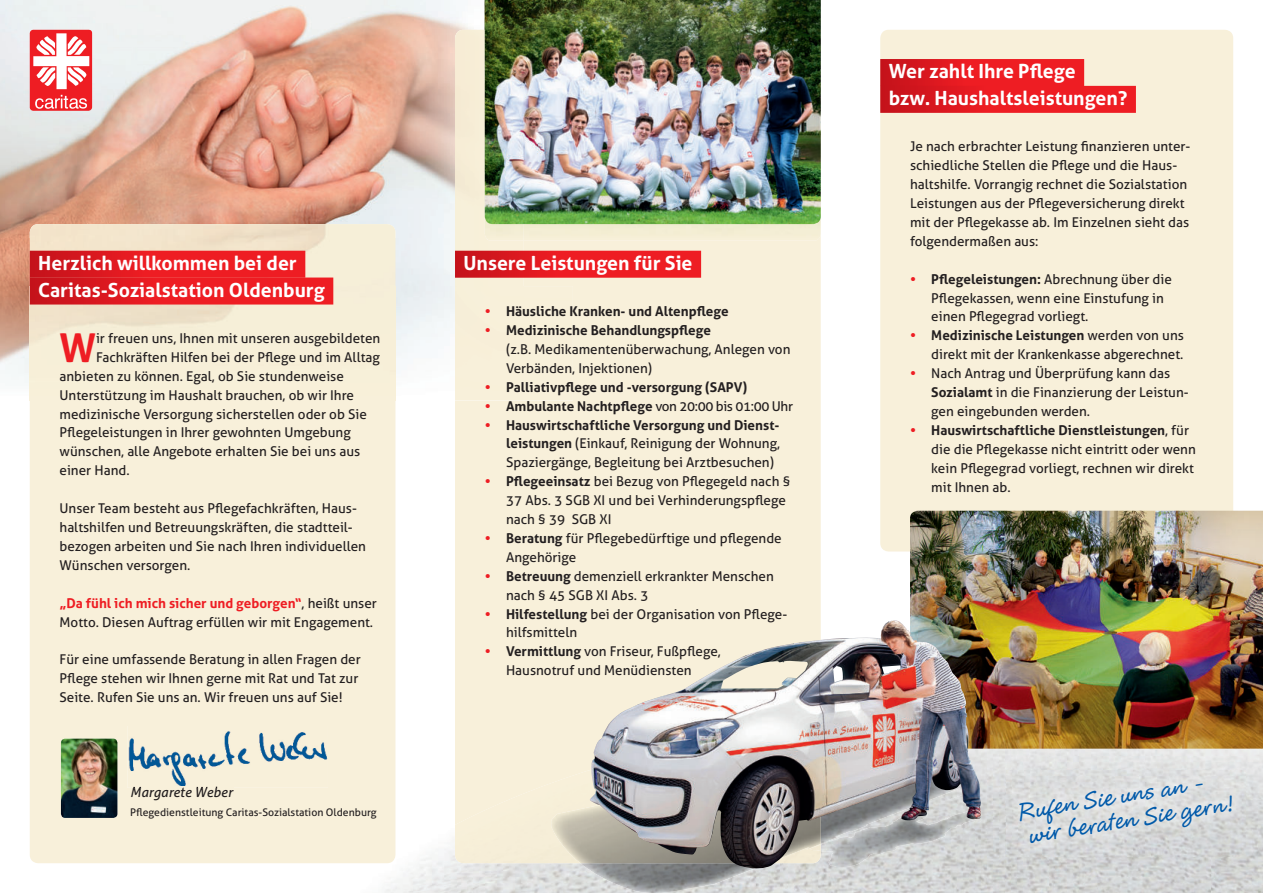
<style>
.page{position:relative;width:1263px;height:893px;background:#fff}
.page>*{position:absolute;margin:0;border:0;box-sizing:border-box;transform-origin:0 0}
.t1{font:700 39.6px "Aller";color:#ee1d23}
.t2{font:700 22.5px/24.8px "Cluff Hmk";color:#015aaa}
.t3{font:700 19.5px/26.8px "Aller";color:#fff}
.t4{font:13.5px/18.9px "Aller";color:#231f20}
.t5{font:700 13.5px/18.9px "Aller";color:#231f20}
.t6{font:italic 13.5px "Aller";color:#231f20}
.t7{font:10.5px "Aller";color:#231f20}
.s1{font-weight:700;color:#ee1d23}
.s2{color:#ee1d23}
.s3{font-weight:400}
.s4{font-weight:700}
</style>
<div class="page">
<img style="left:916px;top:749px;width:111px;height:96px">
<img style="left:1210px;top:800px;width:53px;height:93px">
<img style="left:461px;top:863px;width:119px;height:30px">
<img style="left:1049px;top:856px;width:161px;height:37px">
<div style="left:880px;top:30px;width:353px;height:521px;background:#f8f0da;border-radius:9px"></div>
<img style="left:0;top:0;width:485px;height:238px">
<img style="left:0;top:238px;width:30px;height:158px">
<img style="left:395px;top:238px;width:60px;height:158px">
<div style="left:455px;top:240px;width:366px;height:481px;background:#f8f0da"></div>
<div style="left:455px;top:30px;width:69px;height:256px;background:#f7eed7"></div>
<div style="left:455px;top:286px;width:118px;height:114px;background:#f8f0da"></div>
<div style="left:485px;top:224px;width:336px;height:16px;background:#f4eed4"></div>
<div style="left:880px;top:59px;width:204px;height:27px;background:linear-gradient(to right,#d1161d,#f82025)"></div>
<div style="left:880px;top:86px;width:256px;height:27px;background:linear-gradient(to right,#d1161d,#f82025)"></div>
<svg style="left:30px;top:30px;width:62px;height:81px"></svg>
<img style="left:1007px;top:771px;width:239px;height:85px">
<img style="left:30px;top:224px;width:365px;height:172px">
<div style="left:30px;top:400px;width:365px;height:463px;background:#f8f0da"></div>
<hr style="left:30px;top:396px;width:365px;height:4px;background:#f8f0da">
<div style="left:131px;top:788px;width:103px;height:12px;background:#f8f0da"></div>
<div style="left:30px;top:251px;width:275px;height:27px;background:linear-gradient(to right,#d1161d,#f92025)"></div>
<div style="left:30px;top:278px;width:303px;height:27px;background:linear-gradient(to right,#d1161d,#f92025)"></div>
<img style="left:485px;top:0;width:336px;height:224px">
<div style="left:455px;top:251px;width:246px;height:27px;background:linear-gradient(to right,#d1161e,#f82025)"></div>
<img style="left:910px;top:511px;width:353px;height:238px">
<img style="left:127px;top:726px;width:201px;height:62px">
<img style="left:167px;top:787px;width:67px;height:1px">
<img style="left:131px;top:787px;width:36px;height:1px">
<img style="left:61px;top:739px;width:56px;height:79px">
<img style="left:973px;top:790px;width:5px;height:77px">
<img style="left:580px;top:762px;width:393px;height:131px">
<img style="left:551px;top:762px;width:38px;height:101px">
<img style="left:589px;top:621px;width:327px;height:248px">
<h3 class="t3" style="left:38px;top:249px;width:288px">Herzlich willkommen bei der<br>Caritas-Sozialstation Oldenburg</h3>
<h1 class="t1" style="left:60px;top:323px;width:38px">W</h1>
<p class="t4" style="left:96px;top:329px;width:286px">ir freuen uns, Ihnen mit unseren ausgebildeten</p>
<p class="t4" style="left:96px;top:348px;width:285px">Fachkräften Hilfen bei der Pflege und im Alltag</p>
<p class="t4" style="left:60px;top:367px;width:286px">anbieten zu können. Egal, ob Sie stundenweise</p>
<p class="t4" style="left:60px;top:386px;width:296px">Unterstützung im Haushalt brauchen, ob wir Ihre</p>
<p class="t4" style="left:60px;top:405px;width:309px">medizinische Versorgung sicherstellen oder ob Sie</p>
<p class="t4" style="left:60px;top:423px;width:293px">Pflegeleistungen in Ihrer gewohnten Umgebung</p>
<p class="t4" style="left:60px;top:443px;width:302px">wünschen, alle Angebote erhalten Sie bei uns aus</p>
<p class="t4" style="left:60px;top:461px;width:72px">einer Hand.</p>
<p class="t4" style="left:60px;top:499px;width:308px">Unser Team besteht aus Pflegefachkräften, Haus&shy;haltshilfen und Betreuungskräften, die stadtteil&shy;bezogen arbeiten und Sie nach Ihren individuellen Wünschen versorgen.</p>
<p class="t4" style="left:60px;top:594px;width:319px"><span class="s1">„Da fühl ich mich sicher und geborgen“</span>, heißt unser<br>Motto. Diesen Auftrag erfüllen wir mit Engagement.</p>
<p class="t4" style="left:60px;top:650px;width:303px">Für eine umfassende Beratung in allen Fragen der<br>Pflege stehen wir Ihnen gerne mit Rat und Tat zur<br>Seite. Rufen Sie uns an. Wir freuen uns auf Sie!</p>
<p class="t6" style="left:130px;top:787px;width:104px">Margarete Weber</p>
<p class="t7" style="left:130px;top:805px;width:248px">Pflegedienstleitung Caritas-Sozialstation Oldenburg</p>
<h3 class="t3" style="left:463px;top:249px;width:231px">Unsere Leistungen für Sie</h3>
<p class="t5" style="left:485px;top:302px;width:245px"><span class="s2">ï</span> Häusliche Kranken- und Altenpflege <span class="s2">ï</span> Medizinische Behandlungspflege</p>
<p class="t4" style="left:506px;top:340px;width:286px">(z.B. Medikamentenüberwachung, Anlegen von</p>
<p class="t4" style="left:506px;top:359px;width:148px">Verbänden, Injektionen)</p>
<p class="t5" style="left:485px;top:377px;width:264px"><span class="s2">ï</span> Palliativpflege und -versorgung (SAPV)</p>
<p class="t5" style="left:485px;top:396px;width:310px"><span class="s2">ï</span> Ambulante Nachtpflege <span class="s3">von 20:00 bis 01:00 Uhr</span></p>
<p class="t5" style="left:485px;top:415px;width:296px"><span class="s2">ï</span> Hauswirtschaftliche Versorgung und Dienst-</p>
<p class="t4" style="left:506px;top:435px;width:275px"><span class="s4">leistungen</span> (Einkauf, Reinigung der Wohnung,</p>
<p class="t4" style="left:506px;top:453px;width:270px">Spaziergänge, Begleitung bei Arztbesuchen)</p>
<p class="t4" style="left:485px;top:472px;width:307px"><span class="s1">ï</span> <span class="s4">Pflegeeinsatz</span> bei Bezug von Pflegegeld nach §</p>
<p class="t4" style="left:506px;top:491px;width:281px">37 Abs. 3 SGB XI und bei Verhinderungspflege</p>
<p class="t4" style="left:506px;top:510px;width:107px">nach § 39 SGB XI</p>
<p class="t4" style="left:485px;top:529px;width:298px"><span class="s1">ï</span> <span class="s4">Beratung</span> für Pflegebedürftige und pflegende</p>
<p class="t4" style="left:506px;top:548px;width:72px">Angehörige</p>
<p class="t4" style="left:485px;top:567px;width:290px"><span class="s1">ï</span> <span class="s4">Betreuung</span> demenziell erkrankter Menschen</p>
<p class="t4" style="left:506px;top:585px;width:144px">nach § 45 SGB XI Abs. 3</p>
<p class="t4" style="left:485px;top:604px;width:304px"><span class="s1">ï</span> <span class="s4">Hilfestellung</span> bei der Organisation von Pflege-</p>
<p class="t4" style="left:506px;top:624px;width:73px">hilfsmitteln</p>
<p class="t4" style="left:485px;top:642px;width:237px"><span class="s1">ï</span> <span class="s4">Vermittlung</span> von Friseur, Fußpflege,</p>
<p class="t4" style="left:506px;top:661px;width:187px">Hausnotruf und Menüdiensten</p>
<h3 class="t3" style="left:889px;top:58px;width:240px">Wer zahlt Ihre Pflege<br>bzw. Haushaltsleistungen?</h3>
<p class="t4" style="left:910px;top:137px;width:282px">Je nach erbrachter Leistung finanzieren unter&shy;schiedliche Stellen die Pflege und die Haus&shy;haltshilfe. Vorrangig rechnet die Sozialstation Leistungen aus der Pflegeversicherung direkt mit der Pflegekasse ab. Im Einzelnen sieht das folgendermaßen aus:</p>
<p class="t5" style="left:910px;top:269px;width:263px"><span class="s2">ï</span> Pflegeleistungen: <span class="s3">Abrechnung über die</span></p>
<p class="t4" style="left:931px;top:288px;width:234px">Pflegekassen, wenn eine Einstufung in</p>
<p class="t4" style="left:931px;top:307px;width:159px">einen Pflegegrad vorliegt.</p>
<p class="t5" style="left:910px;top:326px;width:275px"><span class="s2">ï</span> Medizinische Leistungen <span class="s3">werden von uns</span></p>
<p class="t4" style="left:931px;top:345px;width:254px">direkt mit der Krankenkasse abgerechnet.</p>
<p class="t4" style="left:910px;top:364px;width:262px"><span class="s1">ï</span> Nach Antrag und Überprüfung kann das</p>
<p class="t4" style="left:931px;top:383px;width:259px"><span class="s4">Sozialamt</span> in die Finanzierung der Leistun-</p>
<p class="t4" style="left:931px;top:402px;width:160px">gen eingebunden werden.</p>
<p class="t5" style="left:910px;top:420px;width:280px"><span class="s2">ï</span> Hauswirtschaftliche Dienstleistungen<span class="s3">, für</span></p>
<p class="t4" style="left:931px;top:439px;width:266px">die die Pflegekasse nicht eintritt oder wenn</p>
<p class="t4" style="left:931px;top:458px;width:264px">kein Pflegegrad vorliegt, rechnen wir direkt</p>
<p class="t4" style="left:931px;top:478px;width:81px">mit Ihnen ab.</p>
<h2 class="t2" style="left:1015px;top:803px;width:214px;rotate:-9deg">Rufen Sie uns an – wir beraten Sie gern!</h2>
</div>
